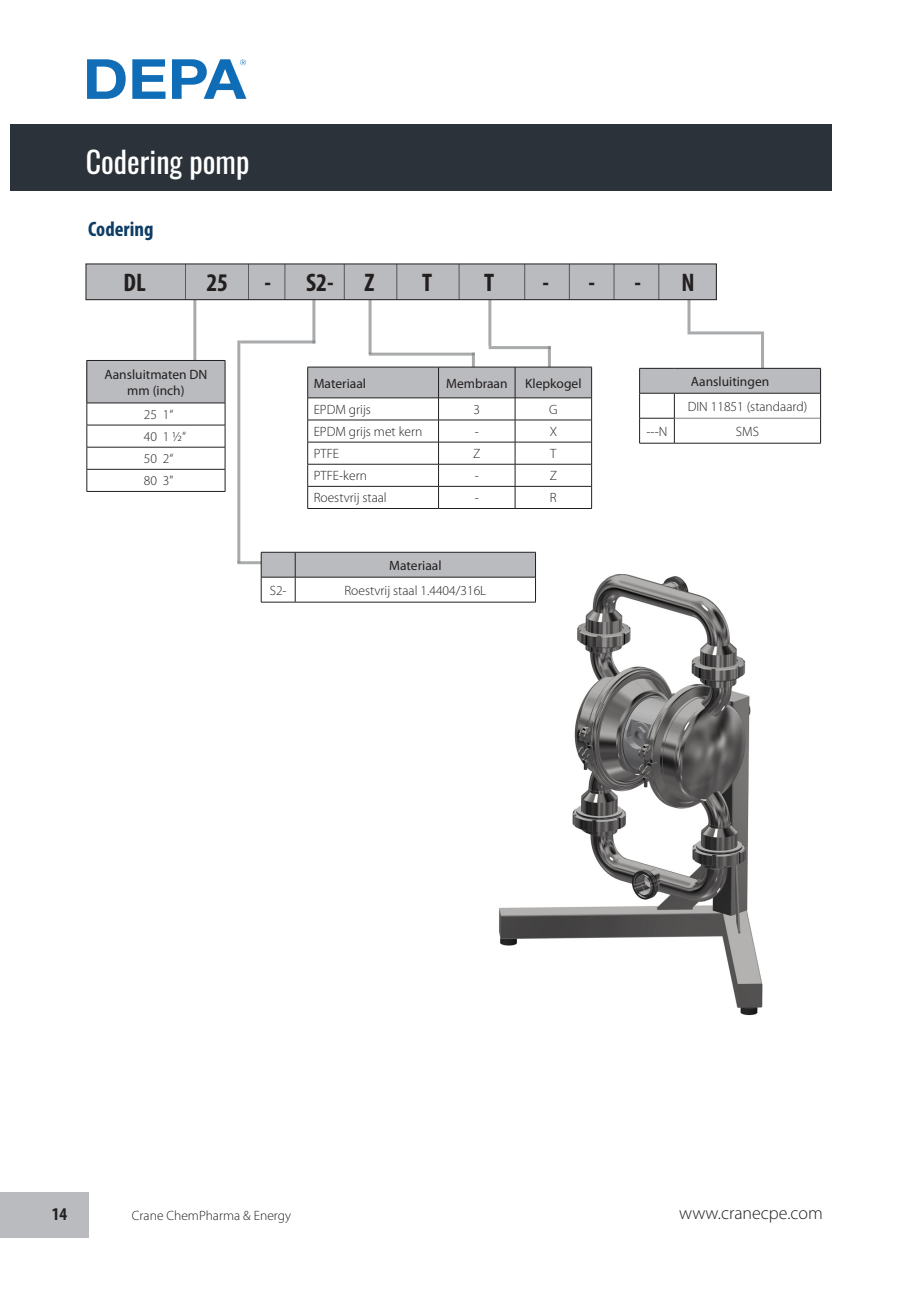
<style>
.page{position:relative;width:920px;height:1290px;background:#fff}
.page>*{position:absolute;margin:0;border:0;box-sizing:border-box;transform-origin:0 0}
.t1{font:30px "Oswald";color:#fff}
.t2{font:700 condensed 25.5px "Myriad Pro";color:#231f20}
.t3{font:700 condensed 21px "Myriad Pro";color:#0e3d65}
.t4{font:300 18px "Myriad Pro";color:#231f20}
.t5{font:700 condensed 18px "Myriad Pro";color:#231f20}
.t6{font:300 13.5px "Myriad Pro";color:#231f20}
.t7{font:13.5px/16.2px "Myriad Pro";color:#231f20;text-align:center}
</style>
<div class="page">
<div style="left:0;top:1192px;width:89px;height:46px;background:#babbbe"></div>
<div style="left:10px;top:124px;width:821px;height:66px;background:#2b3239"></div>
<svg style="left:87px;top:59px;width:39px;height:40px"></svg>
<svg style="left:132px;top:59px;width:33px;height:40px"></svg>
<svg style="left:172px;top:59px;width:74px;height:40px"></svg>
<img style="left:488px;top:551px;width:275px;height:465px">
<hr style="left:687px;top:293px;width:3px;height:39px;background:#7e8083">
<hr style="left:761px;top:334px;width:3px;height:42px;background:#7e8083">
<hr style="left:687px;top:331px;width:77px;height:3px;background:#7e8083">
<hr style="left:488px;top:294px;width:3px;height:52px;background:#7e8083">
<hr style="left:548px;top:346px;width:3px;height:30px;background:#7e8083">
<hr style="left:369px;top:293px;width:3px;height:61px;background:#7e8083">
<hr style="left:312px;top:293px;width:3px;height:50px;background:#7e8083">
<hr style="left:237px;top:340px;width:3px;height:223px;background:#7e8083">
<hr style="left:193px;top:293px;width:3px;height:95px;background:#7e8083">
<hr style="left:472px;top:353px;width:3px;height:35px;background:#7e8083">
<div style="left:87px;top:360px;width:138px;height:43px;background:#babbbe"></div>
<hr style="left:87px;top:425px;width:138px;height:1px;background:#231f20">
<svg style="left:225px;top:403px;width:1px;height:88px"></svg>
<hr style="left:87px;top:447px;width:138px;height:1px;background:#231f20">
<hr style="left:87px;top:469px;width:138px;height:1px;background:#231f20">
<svg style="left:87px;top:404px;width:1px;height:87px"></svg>
<hr style="left:87px;top:491px;width:138px;height:1px;background:#231f20">
<hr style="left:87px;top:360px;width:138px;height:1px;background:#231f20">
<hr style="left:87px;top:361px;width:1px;height:42px;background:#231f20">
<hr style="left:225px;top:361px;width:1px;height:42px;background:#231f20">
<hr style="left:87px;top:403px;width:138px;height:1px;background:#231f20">
<div style="left:86px;top:264px;width:630px;height:36px;background:#babbbe"></div>
<div style="left:86px;top:264px;width:630px;height:36px;border:1px solid #231f20"></div>
<hr style="left:185px;top:264px;width:1px;height:36px;background:#231f20">
<hr style="left:248px;top:264px;width:1px;height:36px;background:#231f20">
<hr style="left:285px;top:264px;width:1px;height:36px;background:#231f20">
<hr style="left:344px;top:264px;width:1px;height:36px;background:#231f20">
<hr style="left:397px;top:264px;width:1px;height:36px;background:#231f20">
<hr style="left:459px;top:264px;width:1px;height:36px;background:#231f20">
<hr style="left:524px;top:264px;width:1px;height:36px;background:#231f20">
<hr style="left:569px;top:264px;width:1px;height:36px;background:#231f20">
<hr style="left:614px;top:264px;width:1px;height:36px;background:#231f20">
<hr style="left:659px;top:264px;width:1px;height:36px;background:#231f20">
<div style="left:640px;top:368px;width:181px;height:25px;background:#babbbe"></div>
<hr style="left:639px;top:418px;width:35px;height:1px;background:#231f20">
<svg style="left:674px;top:394px;width:1px;height:49px"></svg>
<hr style="left:639px;top:443px;width:35px;height:1px;background:#231f20">
<hr style="left:674px;top:443px;width:147px;height:1px;background:#231f20">
<hr style="left:674px;top:418px;width:146px;height:1px;background:#7e8083">
<hr style="left:639px;top:368px;width:35px;height:1px;background:#231f20">
<svg style="left:639px;top:368px;width:1px;height:75px"></svg>
<hr style="left:674px;top:368px;width:147px;height:1px;background:#231f20">
<svg style="left:820px;top:368px;width:1px;height:75px"></svg>
<hr style="left:639px;top:393px;width:35px;height:1px;background:#231f20">
<hr style="left:674px;top:393px;width:147px;height:1px;background:#231f20">
<hr style="left:489px;top:346px;width:62px;height:3px;background:#7e8083">
<hr style="left:369px;top:353px;width:106px;height:3px;background:#7e8083">
<hr style="left:240px;top:340px;width:75px;height:3px;background:#7e8083">
<hr style="left:237px;top:561px;width:31px;height:3px;background:#7e8183">
<hr style="left:261px;top:602px;width:34px;height:1px;background:#231f20">
<hr style="left:295px;top:602px;width:241px;height:1px;background:#231f20">
<svg style="left:261px;top:552px;width:275px;height:50px"></svg>
<hr style="left:261px;top:577px;width:34px;height:1px;background:#231f20">
<hr style="left:295px;top:577px;width:241px;height:1px;background:#231f20">
<svg style="left:307px;top:367px;width:285px;height:141px"></svg>
<hr style="left:307px;top:508px;width:132px;height:1px;background:#231f20">
<hr style="left:439px;top:508px;width:76px;height:1px;background:#231f20">
<hr style="left:515px;top:508px;width:77px;height:1px;background:#231f20">
<p class="t1" style="left:86px;top:135px;width:165px">Codering pomp</p>
<p class="t3" style="left:88px;top:218px;width:67px">Codering</p>
<p class="t2" style="left:124px;top:269px;width:24px">DL</p>
<p class="t2" style="left:206px;top:269px;width:23px">25</p>
<p class="t2" style="left:264px;top:269px;width:111px">- S2- Z</p>
<p class="t2" style="left:422px;top:269px;width:12px">T</p>
<p class="t2" style="left:484px;top:269px;width:12px">T</p>
<p class="t2" style="left:543px;top:269px;width:54px">- -</p>
<p class="t2" style="left:634px;top:269px;width:62px">- N</p>
<p class="t7" style="left:104px;top:366px;width:105px">Aansluitmaten DN mm (inch)</p>
<p class="t6" style="left:144px;top:407px;width:31px">25 1“</p>
<p class="t6" style="left:144px;top:429px;width:44px">40 1 ½“</p>
<p class="t6" style="left:144px;top:451px;width:31px">50 2“</p>
<p class="t6" style="left:144px;top:473px;width:31px">80 3"</p>
<p class="t7" style="left:314px;top:375px;width:54px">Materiaal</p>
<p class="t7" style="left:446px;top:375px;width:63px">Membraan</p>
<p class="t7" style="left:525px;top:375px;width:58px">Klepkogel</p>
<p class="t6" style="left:314px;top:402px;width:59px">EPDM grijs</p>
<p class="t6" style="left:473px;top:402px;width:8px">3</p>
<p class="t6" style="left:549px;top:402px;width:10px">G</p>
<p class="t6" style="left:314px;top:424px;width:110px">EPDM grijs met kern</p>
<p class="t6" style="left:475px;top:424px;width:6px">-</p>
<p class="t6" style="left:550px;top:424px;width:9px">X</p>
<p class="t6" style="left:314px;top:446px;width:27px">PTFE</p>
<p class="t6" style="left:473px;top:446px;width:9px">Z</p>
<p class="t6" style="left:550px;top:446px;width:8px">T</p>
<p class="t6" style="left:314px;top:468px;width:55px">PTFE-kern</p>
<p class="t6" style="left:475px;top:468px;width:6px">-</p>
<p class="t6" style="left:550px;top:468px;width:9px">Z</p>
<p class="t6" style="left:314px;top:491px;width:75px">Roestvrij staal</p>
<p class="t6" style="left:475px;top:491px;width:6px">-</p>
<p class="t6" style="left:550px;top:491px;width:8px">R</p>
<p class="t7" style="left:389px;top:557px;width:54px">Materiaal</p>
<p class="t6" style="left:270px;top:583px;width:18px">S2-</p>
<p class="t6" style="left:344px;top:583px;width:143px">Roestvrij staal 1.4404/316L</p>
<p class="t7" style="left:691px;top:373px;width:80px">Aansluitingen</p>
<p class="t6" style="left:688px;top:399px;width:121px">DIN 11851 (standaard)</p>
<p class="t6" style="left:647px;top:424px;width:22px">---N</p>
<p class="t6" style="left:736px;top:424px;width:25px">SMS</p>
<h3 class="t5" style="left:52px;top:1204px;width:17px">14</h3>
<p class="t6" style="left:132px;top:1208px;width:161px">Crane ChemPharma &amp; Energy</p>
<h3 class="t4" style="left:679px;top:1203px;width:145px">www.cranecpe.com</h3>
</div>
